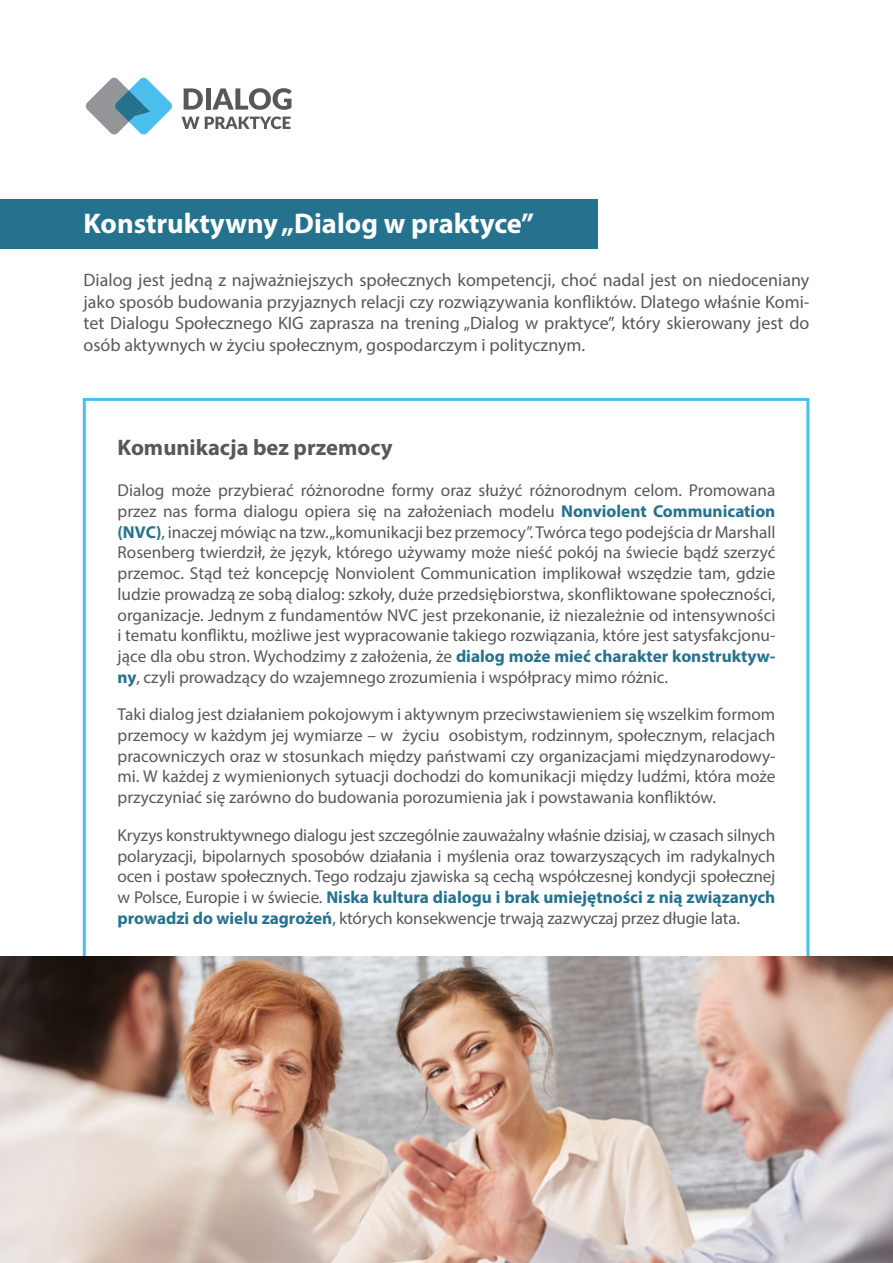
<style>
.page{position:relative;width:893px;height:1263px;background:#fff}
.page>*{position:absolute;margin:0;border:0;box-sizing:border-box;transform-origin:0 0}
.t1{font:700 28.5px "Myriad Pro";color:#fff}
.t2{font:700 22.5px "Myriad Pro";color:#57585a}
.t3{font:18px/21.6px "Myriad Pro";color:#57585a;text-align:justify}
.t4{font:17.25px/20.7px "Myriad Pro";color:#57585a;text-align:justify}
.s1{font-weight:700;color:#25728f}
</style>
<div class="page">
<div style="left:0;top:200px;width:597px;height:49px;background:#25728f"></div>
<svg style="left:85px;top:77px;width:87px;height:58px"></svg>
<svg style="left:184px;top:88px;width:19px;height:22px"></svg>
<div style="left:206px;top:88px;width:5px;height:22px;background:#57585a"></div>
<svg style="left:212px;top:88px;width:80px;height:22px"></svg>
<svg style="left:182px;top:116px;width:109px;height:13px"></svg>
<img style="left:0;top:957px;width:893px;height:306px">
<p class="t1" style="left:84px;top:205px;width:452px">Konstruktywny „Dialog w praktyce”</p>
<p class="t3" style="left:84px;top:269px;width:727px">Dialog jest jedną z najważniejszych społecznych kompetencji, choć nadal jest on niedoceniany jako sposób budowania przyjaznych relacji czy rozwiązywania konfliktów. Dlatego właśnie Komi&shy;tet Dialogu Społecznego KIG zaprasza na trening „Dialog w praktyce”, który skierowany jest do osób aktywnych w życiu społecznym, gospodarczym i politycznym.</p>
<p class="t2" style="left:118px;top:433px;width:277px">Komunikacja bez przemocy</p>
<p class="t4" style="left:118px;top:480px;width:659px">Dialog może przybierać różnorodne formy oraz służyć różnorodnym celom. Promowana przez nas forma dialogu opiera się na założeniach modelu <span class="s1">Nonviolent Communication (NVC)</span>, inaczej mówiąc na tzw. „komunikacji bez przemocy”. Twórca tego podejścia dr Marshall Rosenberg twierdził, że język, którego używamy może nieść pokój na świecie bądź szerzyć przemoc. Stąd też koncepcję Nonviolent Communication implikował wszędzie tam, gdzie ludzie prowadzą ze sobą dialog: szkoły, duże przedsiębiorstwa, skonfliktowane społeczności, organizacje. Jednym z fundamentów NVC jest przekonanie, iż niezależnie od intensywności i tematu konfliktu, możliwe jest wypracowanie takiego rozwiązania, które jest satysfakcjonu&shy;jące dla obu stron. Wychodzimy z założenia, że <span class="s1">dialog może mieć charakter konstruktyw&shy;ny</span>, czyli prowadzący do wzajemnego zrozumienia i współpracy mimo różnic.</p>
<p class="t4" style="left:118px;top:704px;width:659px">Taki dialog jest działaniem pokojowym i aktywnym przeciwstawieniem się wszelkim formom przemocy w każdym jej wymiarze – w życiu osobistym, rodzinnym, społecznym, relacjach pracowniczych oraz w stosunkach między państwami czy organizacjami międzynarodowy&shy;mi. W każdej z wymienionych sytuacji dochodzi do komunikacji między ludźmi, która może przyczyniać się zarówno do budowania porozumienia jak i powstawania konfliktów.</p>
<p class="t4" style="left:118px;top:824px;width:659px">Kryzys konstruktywnego dialogu jest szczególnie zauważalny właśnie dzisiaj, w czasach silnych polaryzacji, bipolarnych sposobów działania i myślenia oraz towarzyszących im radykalnych ocen i postaw społecznych. Tego rodzaju zjawiska są cechą współczesnej kondycji społecznej w Polsce, Europie i w świecie. <span class="s1">Niska kultura dialogu i brak umiejętności z nią związanych prowadzi do wielu zagrożeń</span>, których konsekwencje trwają zazwyczaj przez długie lata.</p>
</div>
